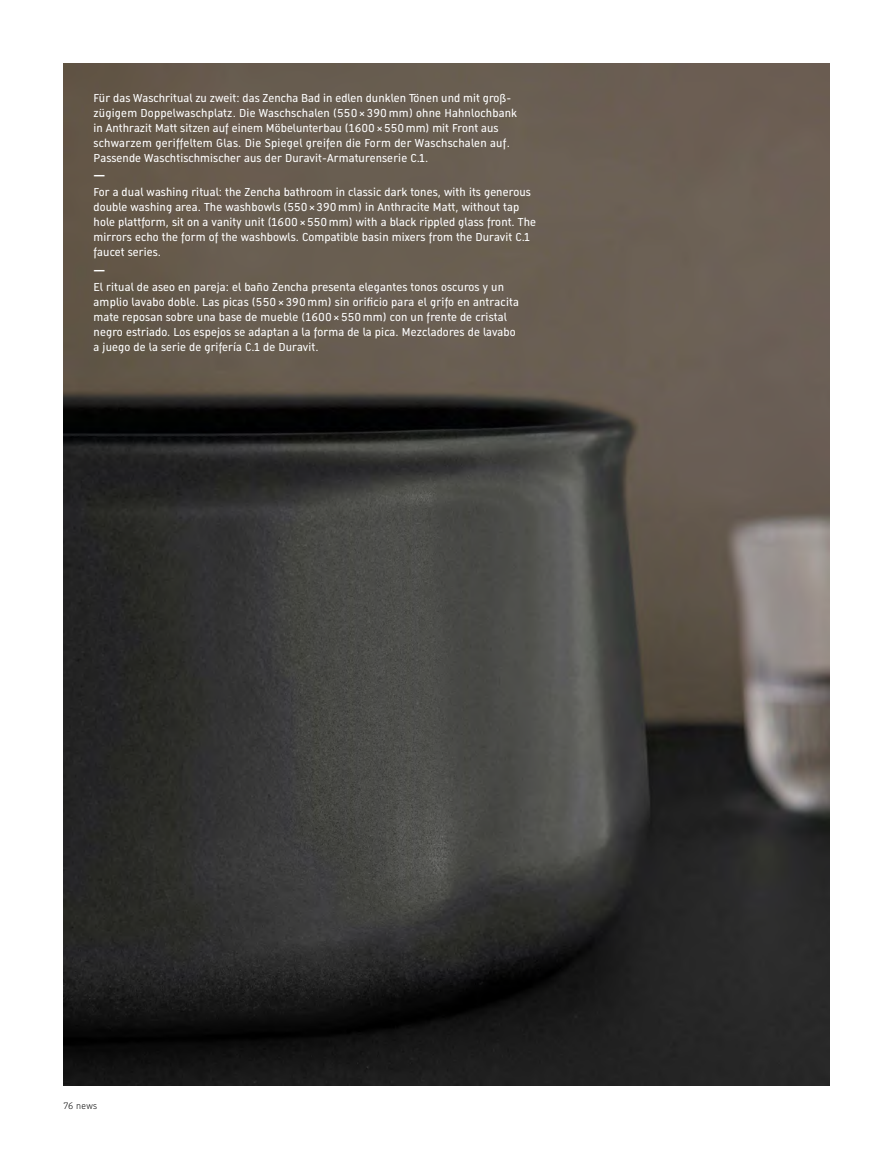
<style>
.page{position:relative;width:893px;height:1149px;background:#fff}
.page>*{position:absolute;margin:0;border:0;box-sizing:border-box;transform-origin:0 0}
.t1{font:11.25px/15px "Dura Sans 2014 c";letter-spacing:.01em;color:#fff}
.t2{font:700 11.25px "Dura Sans 2014 c";color:#fff}
.t3{font:300 9px "Dura Sans 2014 c";color:#000}
</style>
<div class="page">
<img style="left:64px;top:64px;width:765px;height:1020px">
<p class="t1" style="left:94px;top:91px;width:425px">Für das Waschritual zu zweit: das Zencha Bad in edlen dunklen Tönen und mit groß&shy;zügigem Doppelwaschplatz. Die Waschschalen (550 × 390 mm) ohne Hahnlochbank in Anthrazit Matt sitzen auf einem Möbelunterbau (1600×550mm) mit Front aus schwarzem geriffeltem Glas. Die Spiegel greifen die Form der Waschschalen auf.<br>Passende Waschtischmischer aus der Duravit-Armaturenserie C.1.</p>
<p class="t2" style="left:94px;top:167px;width:13px">—</p>
<p class="t1" style="left:94px;top:185px;width:444px">For a dual washing ritual: the Zencha bathroom in classic dark tones, with its generous double washing area. The washbowls (550× 390mm) in Anthracite Matt, without tap hole plattform, sit on a vanity unit (1600×550mm) with a black rippled glass front. The mirrors echo the form of the washbowls. Compatible basin mixers from the Duravit C.1 faucet series.</p>
<p class="t2" style="left:94px;top:261px;width:13px">—</p>
<p class="t1" style="left:94px;top:279px;width:427px">El ritual de aseo en pareja: el baño Zencha presenta elegantes tonos oscuros y un amplio lavabo doble. Las picas (550 × 390 mm) sin orificio para el grifo en antracita mate reposan sobre una base de mueble (1600×550mm) con un frente de cristal negro estriado. Los espejos se adaptan a la forma de la pica. Mezcladores de lavabo a juego de la serie de grifería C.1 de Duravit.</p>
<p class="t3" style="left:64px;top:1099px;width:35px">76 news</p>
</div>
